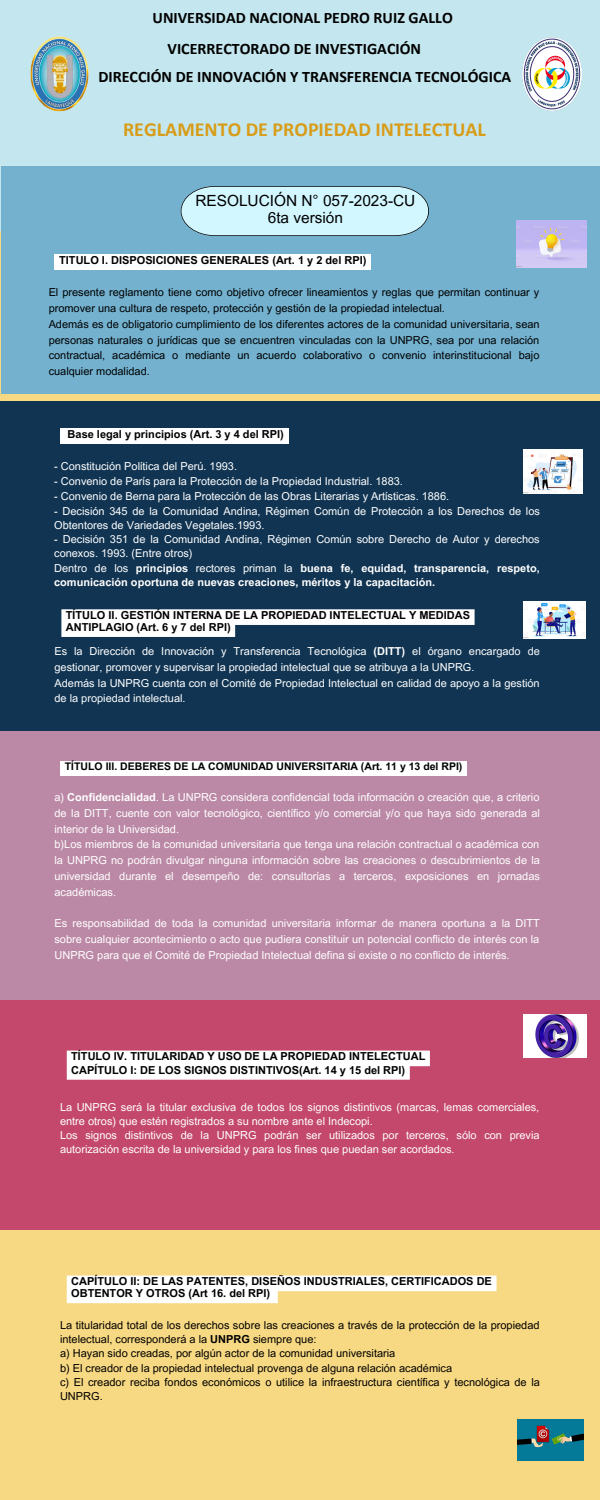
<style>
.page{position:relative;width:600px;height:1500px;background:#f8d983}
.page>*{position:absolute;margin:0;border:0;box-sizing:border-box;transform-origin:0 0}
.t1{font:700 20px "Calibri";color:#d89c18}
.t2{font:700 16px "Calibri";color:#000}
.t3{font:15.4px/16.5px "Arial MT Pro";color:#000;text-align:center}
.t4{font:11px/15.8px "Arial MT Pro";color:#fff}
.t5{font:11px/15.8px "Arial MT Pro";color:#000}
.t6{font:700 11px/12px "Arial MT Pro";color:#000}
.t7{font:700 10.5px "Arial MT Pro";color:#000}
.s1{font-weight:700}
</style>
<div class="page">
<div style="left:0;top:0;width:600px;height:230px;background:#c4e7ef"></div>
<div style="left:0;top:714px;width:600px;height:290px;background:#bb89a6"></div>
<div style="left:0;top:402px;width:600px;height:329px;background:#103452"></div>
<div style="left:1px;top:166px;width:599px;height:228px;background:#73b1cf"></div>
<div style="left:0;top:1001px;width:600px;height:229px;background:#c3486c"></div>
<svg style="left:181px;top:186px;width:248px;height:50px;background:#c6eaf3"></svg>
<img style="left:30px;top:36px;width:59px;height:76px">
<img style="left:522px;top:37px;width:60px;height:74px">
<img style="left:524px;top:601px;width:62px;height:37px">
<img style="left:516px;top:220px;width:71px;height:47px">
<img style="left:524px;top:449px;width:59px;height:45px">
<img style="left:517px;top:1420px;width:66px;height:40px">
<img style="left:524px;top:1015px;width:63px;height:42px">
<div style="left:55px;top:255px;width:316px;height:15px;background:#fff"></div>
<svg style="left:61px;top:609px;width:414px;height:28px"></svg>
<div style="left:67px;top:1051px;width:363px;height:29px;background:#fff"></div>
<svg style="left:67px;top:1276px;width:430px;height:27px"></svg>
<div style="left:61px;top:761px;width:406px;height:15px;background:#fff"></div>
<div style="left:60px;top:428px;width:228px;height:15px;background:#fff"></div>
<h2 class="t2" style="left:153px;top:11px;width:302px">UNIVERSIDAD NACIONAL PEDRO RUIZ GALLO</h2>
<h2 class="t2" style="left:168px;top:42px;width:255px">VICERRECTORADO DE INVESTIGACIÓN</h2>
<h2 class="t2" style="left:98px;top:70px;width:414px">DIRECCIÓN DE INNOVACIÓN Y TRANSFERENCIA TECNOLÓGICA</h2>
<h1 class="t1" style="left:123px;top:121px;width:364px">REGLAMENTO DE PROPIEDAD INTELECTUAL</h1>
<h3 class="t3" style="left:195px;top:195px;width:221px">RESOLUCIÓN N° 057-2023-CU<br>6ta versión</h3>
<p class="t6" style="left:59px;top:256px;width:309px">TITULO I. DISPOSICIONES GENERALES (Art. 1 y 2 del RPI)</p>
<p class="t5" style="left:49px;top:286px;width:493px">El presente reglamento tiene como objetivo ofrecer lineamientos y reglas que permitan continuar y promover una cultura de respeto, protección y gestión de la propiedad intelectual.<br>Además es de obligatorio cumplimiento de los diferentes actores de la comunidad universitaria, sean personas naturales o jurídicas que se encuentren vinculadas con la UNPRG, sea por una relación contractual, académica o mediante un acuerdo colaborativo o convenio interinstitucional bajo cualquier modalidad.</p>
<p class="t6" style="left:68px;top:429px;width:218px">Base legal y principios (Art. 3 y 4 del RPI)</p>
<p class="t4" style="left:54px;top:459px;width:184px">- Constitución Política del Perú. 1993.</p>
<p class="t4" style="left:54px;top:475px;width:350px">- Convenio de París para la Protección de la Propiedad Industrial. 1883.</p>
<p class="t4" style="left:54px;top:490px;width:397px">- Convenio de Berna para la Protección de las Obras Literarias y Artísticas. 1886.</p>
<p class="t4" style="left:54px;top:505px;width:487px;line-height:14.2px">- Decisión 345 de la Comunidad Andina, Régimen Común de Protección a los Derechos de los<br>Obtentores de Variedades Vegetales.1993.</p>
<p class="t4" style="left:54px;top:533px;width:487px;line-height:14.2px">- Decisión 351 de la Comunidad Andina, Régimen Común sobre Derecho de Autor y derechos conexos. 1993. (Entre otros)<br>Dentro de los <span class="s1">principios</span> rectores priman la <span class="s1">buena fe, equidad, transparencia, respeto, comunicación oportuna de nuevas creaciones, méritos y la capacitación.</span></p>
<p class="t6" style="left:66px;top:611px;width:406px">TÍTULO II. GESTIÓN INTERNA DE LA PROPIEDAD INTELECTUAL Y MEDIDAS<br>ANTIPLAGIO (Art. 6 y 7 del RPI)</p>
<p class="t4" style="left:55px;top:645px;width:487px">Es la Dirección de Innovación y Transferencia Tecnológica <span class="s1">(DITT)</span> el órgano encargado de gestionar, promover y supervisar la propiedad intelectual que se atribuya a la UNPRG.<br>Además la UNPRG cuenta con el Comité de Propiedad Intelectual en calidad de apoyo a la gestión de la propiedad intelectual.</p>
<p class="t7" style="left:65px;top:763px;width:399px">TÍTULO III. DEBERES DE LA COMUNIDAD UNIVERSITARIA (Art. 11 y 13 del RPI)</p>
<p class="t4" style="left:55px;top:791px;width:487px">a) <span class="s1">Confidencialidad</span>. La UNPRG considera confidencial toda información o creación que, a criterio de la DITT, cuente con valor tecnológico, científico y/o comercial y/o que haya sido generada al interior de la Universidad.<br>b)Los miembros de la comunidad universitaria que tenga una relación contractual o académica con la UNPRG no podrán divulgar ninguna información sobre las creaciones o descubrimientos de la universidad durante el desempeño de: consultorías a terceros, exposiciones en jornadas académicas.</p>
<p class="t4" style="left:55px;top:917px;width:487px;text-align:justify">Es responsabilidad de toda la comunidad universitaria informar de manera oportuna a la DITT sobre cualquier acontecimiento o acto que pudiera constituir un potencial conflicto de interés con la UNPRG para que el Comité de Propiedad Intelectual defina si existe o no conflicto de interés.</p>
<p class="t6" style="left:71px;top:1051px;width:356px;line-height:13.5px">TÍTULO IV. TITULARIDAD Y USO DE LA PROPIEDAD INTELECTUAL<br>CAPÍTULO I: DE LOS SIGNOS DISTINTIVOS(Art. 14 y 15 del RPI)</p>
<p class="t4" style="left:60px;top:1101px;width:481px;line-height:14.2px">La UNPRG será la titular exclusiva de todos los signos distintivos (marcas, lemas comerciales, entre otros) que estén registrados a su nombre ante el Indecopi.<br>Los signos distintivos de la UNPRG podrán ser utilizados por terceros, sólo con previa autorización escrita de la universidad y para los fines que puedan ser acordados.</p>
<p class="t6" style="left:71px;top:1277px;width:422px">CAPÍTULO II: DE LAS PATENTES, DISEÑOS INDUSTRIALES, CERTIFICADOS DE<br>OBTENTOR Y OTROS (Art 16. del RPI)</p>
<p class="t5" style="left:60px;top:1319px;width:481px;line-height:14.2px">La titularidad total de los derechos sobre las creaciones a través de la protección de la propiedad intelectual, corresponderá a la <span class="s1">UNPRG</span> siempre que:<br>a) Hayan sido creadas, por algún actor de la comunidad universitaria<br>b) El creador de la propiedad intelectual provenga de alguna relación académica<br>c) El creador reciba fondos económicos o utilice la infraestructura científica y tecnológica de la UNPRG.</p>
</div>
